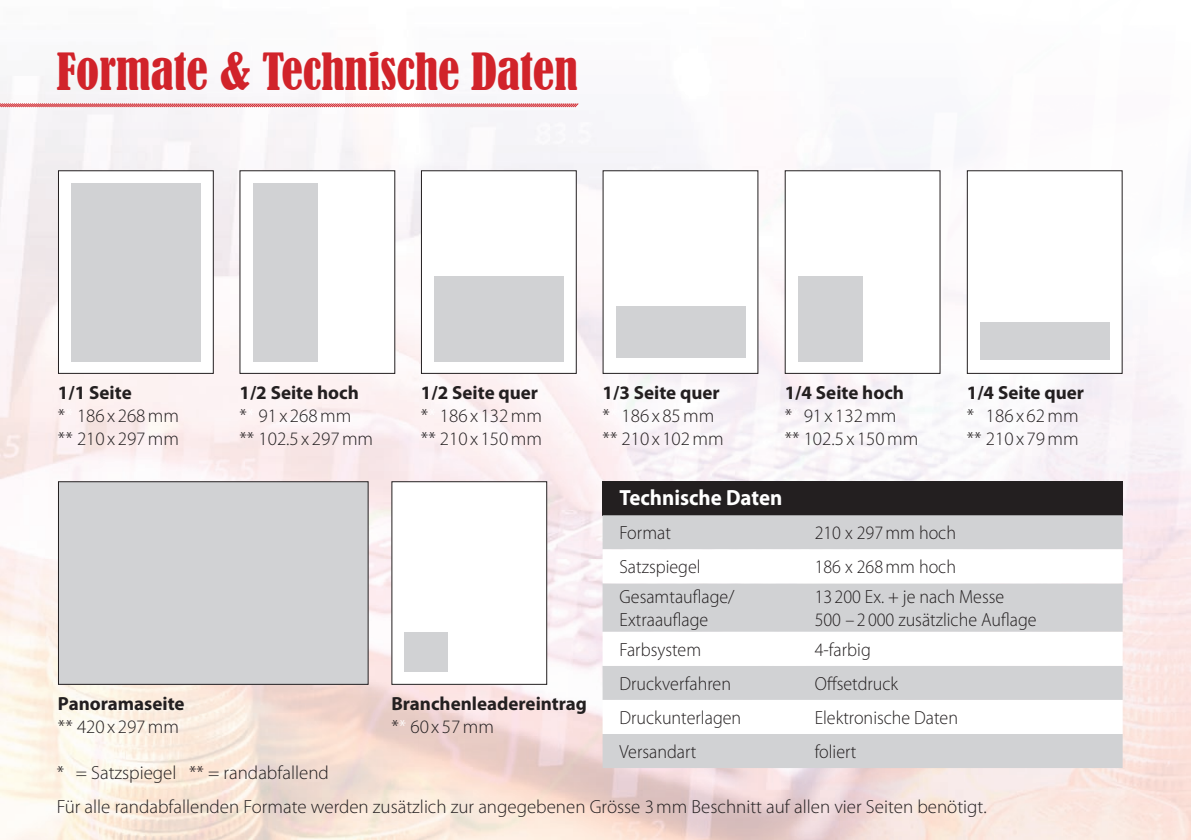
<style>
.page{position:relative;width:1191px;height:840px;background:#fff}
.page>*{position:absolute;margin:0;border:0;box-sizing:border-box;transform-origin:0 0}
.t1{font:condensed 48px "Bernard";color:#d1232a}
.t2{font:700 22px "Myriad Pro";color:#fff;scale:.95 1}
.t3{font:300 19px/22.8px "Myriad Pro";color:#231f20}
.t4{font:300 19px/22.8px "Myriad Pro";color:#231f20;scale:.95 1}
.t5{font:700 19px/22.8px "Myriad Pro";color:#231f20}
.s1{font-weight:700}
.s2{color:#fff}
.s3{font-weight:300}
.s4{font-weight:300;color:#fff}
</style>
<div class="page">
<img style="left:0;top:76px;width:1191px;height:763px">
<svg style="left:0;top:102px;width:579px;height:6px"></svg>
<div style="left:602px;top:481px;width:520px;height:34px;background:#231f20"></div>
<div style="left:602px;top:515px;width:520px;height:252px;background:#d1d2d4"></div>
<svg style="left:602px;top:549px;width:520px;height:184px"></svg>
<div style="left:58px;top:171px;width:155px;height:202px;background:#fff"></div>
<div style="left:71px;top:183px;width:129px;height:178px;background:#d1d2d4"></div>
<div style="left:58px;top:170px;width:156px;height:203px;border:1px solid #231f20"></div>
<div style="left:58px;top:481px;width:310px;height:203px;background:#d1d2d4"></div>
<div style="left:58px;top:481px;width:311px;height:203px;border:1px solid #231f20"></div>
<div style="left:240px;top:171px;width:155px;height:202px;background:#fff"></div>
<div style="left:253px;top:183px;width:64px;height:178px;background:#d1d2d4"></div>
<div style="left:421px;top:171px;width:155px;height:202px;background:#fff"></div>
<div style="left:434px;top:276px;width:129px;height:85px;background:#d1d2d4"></div>
<div style="left:421px;top:170px;width:156px;height:203px;border:1px solid #231f20"></div>
<div style="left:603px;top:171px;width:155px;height:202px;background:#fff"></div>
<div style="left:616px;top:306px;width:129px;height:51px;background:#d1d2d4"></div>
<div style="left:967px;top:171px;width:155px;height:202px;background:#fff"></div>
<div style="left:980px;top:322px;width:129px;height:37px;background:#d1d2d4"></div>
<div style="left:966px;top:170px;width:156px;height:203px;border:1px solid #231f20"></div>
<div style="left:785px;top:171px;width:155px;height:202px;background:#fff"></div>
<div style="left:798px;top:276px;width:64px;height:85px;background:#d1d2d4"></div>
<div style="left:392px;top:481px;width:155px;height:203px;background:#fff"></div>
<div style="left:405px;top:632px;width:43px;height:39px;background:#d1d2d4"></div>
<div style="left:391px;top:481px;width:156px;height:203px;border:1px solid #231f20"></div>
<h1 class="t1" style="left:57px;top:43px;width:523px">Formate &amp; Technische Daten</h1>
<p class="t3" style="left:58px;top:381px;width:123px"><span class="s1">1/1 Seite<br></span>*<span class="s2">*</span> 186 x 268 mm ** 210 x 297 mm</p>
<p class="t3" style="left:239px;top:381px;width:135px"><span class="s1">1/2 Seite hoch </span>*<span class="s2">*</span> 91 x 268 mm<br>** 102.5 x 297 mm</p>
<p class="t3" style="left:421px;top:381px;width:123px"><span class="s1">1/2 Seite quer </span>*<span class="s2">*</span> 186 x 132 mm ** 210 x 150 mm</p>
<p class="t3" style="left:602px;top:381px;width:123px"><span class="s1">1/3 Seite quer </span>*<span class="s2">*</span> 186 x 85 mm ** 210 x 102 mm</p>
<p class="t5" style="left:966px;top:381px;width:119px">1/4 Seite quer</p>
<p class="t3" style="left:784px;top:381px;width:135px"><span class="s1">1/4 Seite hoch </span>*<span class="s2">*</span> 91 x 132 mm<br>** 102.5 x 150 mm</p>
<p class="t3" style="left:966px;top:404px;width:113px">* 186 x 62 mm ** 210 x 79 mm</p>
<p class="t2" style="left:619px;top:484px;width:173px">Technische Daten</p>
<p class="t4" style="left:619px;top:521px;width:56px">Format</p>
<p class="t4" style="left:814px;top:521px;width:150px">210 x 297 mm hoch</p>
<p class="t4" style="left:619px;top:555px;width:87px">Satzspiegel</p>
<p class="t4" style="left:814px;top:555px;width:150px">186 x 268 mm hoch</p>
<p class="t4" style="left:619px;top:585px;width:123px">Gesamtauflage/<br>Extraauflage</p>
<p class="t4" style="left:814px;top:585px;width:235px">13 200 Ex. + je nach Messe<br>500 – 2 000 zusätzliche Auflage</p>
<p class="t4" style="left:619px;top:638px;width:87px">Farbsystem</p>
<p class="t4" style="left:814px;top:638px;width:61px">4-farbig</p>
<p class="t4" style="left:619px;top:672px;width:119px">Druckverfahren</p>
<p class="t4" style="left:814px;top:672px;width:89px">Offsetdruck</p>
<p class="t4" style="left:619px;top:706px;width:130px">Druckunterlagen</p>
<p class="t4" style="left:814px;top:706px;width:152px">Elektronische Daten</p>
<p class="t4" style="left:619px;top:740px;width:82px">Versandart</p>
<p class="t4" style="left:814px;top:740px;width:45px">foliert</p>
<p class="t5" style="left:391px;top:692px;width:197px">Branchenleadereintrag <span class="s3">*</span><span class="s4">*</span> <span class="s3">60 x 57 mm</span></p>
<p class="t5" style="left:58px;top:692px;width:128px">Panoramaseite</p>
<p class="t3" style="left:58px;top:715px;width:123px">** 420 x 297 mm</p>
<p class="t3" style="left:57px;top:755px;width:931px;line-height:34.2px">* = Satzspiegel ** = randabfallend<br>Für alle randabfallenden Formate werden zusätzlich zur angegebenen Grösse 3 mm Beschnitt auf allen vier Seiten benötigt.</p>
</div>
